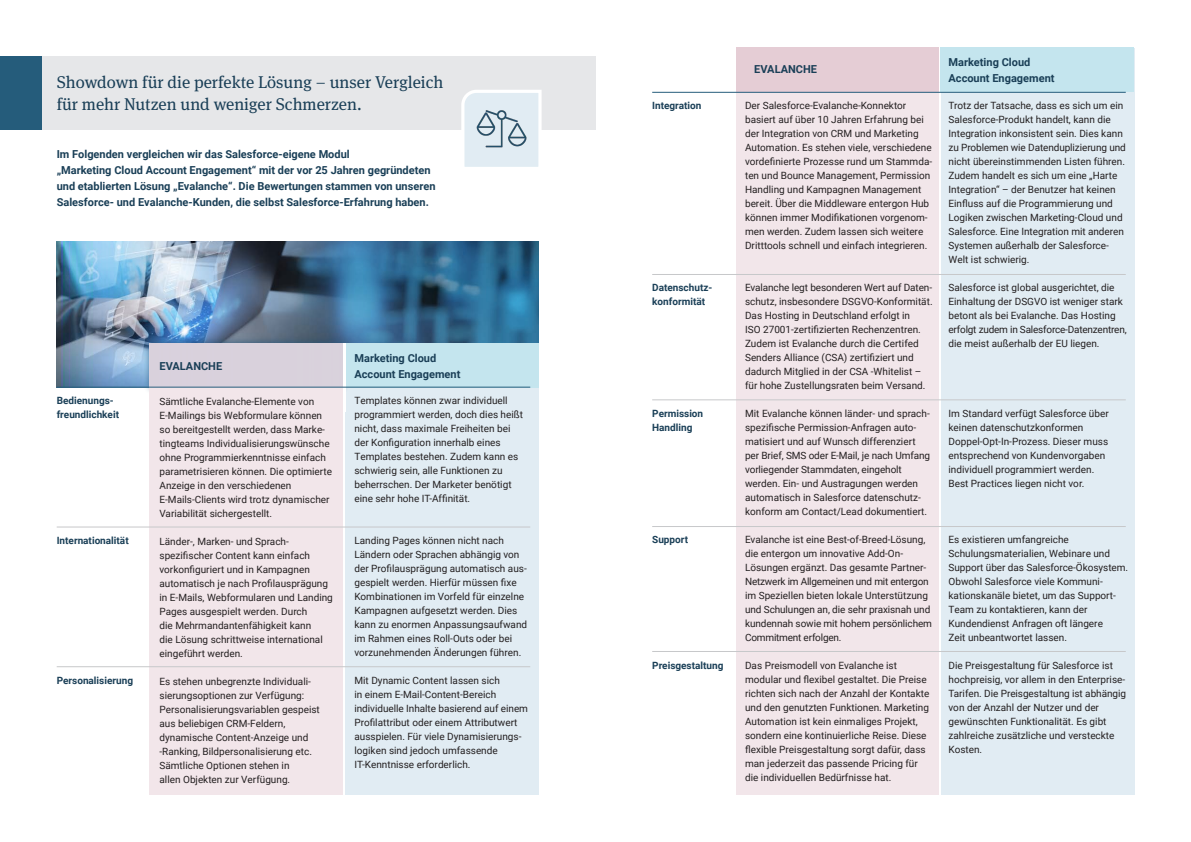
<style>
.page{position:relative;width:1191px;height:842px;background:#fff}
.page>*{position:absolute;margin:0;border:0;box-sizing:border-box;transform-origin:0 0}
.t1{font:17px/22px "Meta Serif Pro";color:#1a3f57}
.t2{font:700 11px/16px "Roboto";color:#1a3f57}
.t3{font:10px/14px "Roboto";color:#231f20}
.t4{font:700 10px/14px "Roboto";color:#1a3f57}
</style>
<div class="page">
<div style="left:940px;top:48px;width:194px;height:746px;background:#e1ecf3"></div>
<div style="left:736px;top:48px;width:202px;height:746px;background:#f2e6ea"></div>
<div style="left:0;top:57px;width:595px;height:73px;background:#e6e7e9"></div>
<div style="left:0;top:57px;width:42px;height:73px;background:#255c7b"></div>
<svg style="left:461px;top:90px;width:81px;height:77px"></svg>
<div style="left:736px;top:47px;width:202px;height:45px;background:#e5cdd5"></div>
<div style="left:940px;top:47px;width:194px;height:45px;background:#c4e5ee"></div>
<hr style="left:652px;top:274px;width:473px;height:1px;background:#c7c8ca">
<hr style="left:652px;top:399px;width:473px;height:1px;background:#c7c8ca">
<hr style="left:652px;top:526px;width:473px;height:1px;background:#c7c8ca">
<hr style="left:652px;top:651px;width:473px;height:1px;background:#c7c8ca">
<hr style="left:652px;top:92px;width:473px;height:1px;background:#255c7b">
<div style="left:345px;top:343px;width:194px;height:451px;background:#e1ecf3"></div>
<div style="left:150px;top:387px;width:193px;height:407px;background:#f2e6ea"></div>
<img style="left:57px;top:242px;width:482px;height:145px">
<div style="left:345px;top:343px;width:194px;height:44px;background:#c4e5ee"></div>
<hr style="left:57px;top:526px;width:473px;height:1px;background:#c7c8ca">
<hr style="left:57px;top:666px;width:473px;height:1px;background:#c7c8ca">
<hr style="left:343px;top:343px;width:2px;height:69px;background:#fff">
<hr style="left:57px;top:387px;width:473px;height:1px;background:#255c7b">
<h1 class="t1" style="left:57px;top:70px;width:388px">Showdown für die perfekte Lösung – unser Vergleich für mehr Nutzen und weniger Schmerzen.</h1>
<p class="t2" style="left:57px;top:145px;width:380px">Im Folgenden vergleichen wir das Salesforce-eigene Modul<br>„Marketing Cloud Account Engagement“ mit der vor 25 Jahren gegründeten und etablierten Lösung „Evalanche“. Die Bewertungen stammen von unseren Salesforce- und Evalanche-Kunden, die selbst Salesforce-Erfahrung haben.</p>
<p class="t4" style="left:57px;top:393px;width:64px">Bedienungs&shy;freundlichkeit</p>
<p class="t4" style="left:57px;top:533px;width:73px">Internationalität</p>
<p class="t4" style="left:57px;top:673px;width:78px">Personalisierung</p>
<p class="t2" style="left:159px;top:358px;width:64px">EVALANCHE</p>
<p class="t3" style="left:159px;top:394px;width:174px">Sämtliche Evalanche-Elemente von E-Mailings bis Webformulare können so bereitgestellt werden, dass Marke&shy;tingteams Individualisierungswünsche ohne Programmierkenntnisse einfach parametrisieren können. Die optimierte Anzeige in den verschiedenen E-Mails-Clients wird trotz dynamischer Variabilität sichergestellt.</p>
<p class="t3" style="left:159px;top:534px;width:175px">Länder-, Marken- und Sprach&shy;spezifischer Content kann einfach vorkonfiguriert und in Kampagnen automatisch je nach Profilausprägung in E-Mails, Webformularen und Landing Pages ausgespielt werden. Durch<br>die Mehrmandantenfähigkeit kann<br>die Lösung schrittweise international eingeführt werden.</p>
<p class="t3" style="left:159px;top:674px;width:162px">Es stehen unbegrenzte Individuali&shy;sierungsoptionen zur Verfügung:<br>Personalisierungsvariablen gespeist aus beliebigen CRM-Feldern, dynamische Content-Anzeige und -Ranking, Bildpersonalisierung etc.<br>Sämtliche Optionen stehen in<br>allen Objekten zur Verfügung.</p>
<p class="t2" style="left:354px;top:349px;width:107px">Marketing Cloud<br>Account Engagement</p>
<p class="t3" style="left:354px;top:393px;width:170px">Templates können zwar individuell programmiert werden, doch dies heißt nicht, dass maximale Freiheiten bei der Konfiguration innerhalb eines Templates bestehen. Zudem kann es schwierig sein, alle Funktionen zu beherrschen. Der Marketer benötigt eine sehr hohe IT-Affinität.</p>
<p class="t3" style="left:354px;top:533px;width:174px">Landing Pages können nicht nach Ländern oder Sprachen abhängig von der Profilausprägung automatisch aus&shy;gespielt werden. Hierfür müssen fixe Kombinationen im Vorfeld für einzelne Kampagnen aufgesetzt werden. Dies kann zu enormen Anpassungsaufwand im Rahmen eines Roll-Outs oder bei vorzunehmenden Änderungen führen.</p>
<p class="t3" style="left:354px;top:673px;width:175px">Mit Dynamic Content lassen sich<br>in einem E-Mail-Content-Bereich individuelle Inhalte basierend auf einem Profilattribut oder einem Attributwert ausspielen. Für viele Dynamisierungs&shy;logiken sind jedoch umfassende IT-Kenntnisse erforderlich.</p>
<p class="t4" style="left:652px;top:98px;width:51px">Integration</p>
<p class="t4" style="left:652px;top:280px;width:62px">Datenschutz&shy;konformität</p>
<p class="t4" style="left:652px;top:406px;width:52px">Permission<br>Handling</p>
<p class="t4" style="left:652px;top:532px;width:37px">Support</p>
<p class="t4" style="left:652px;top:658px;width:73px">Preisgestaltung</p>
<p class="t2" style="left:754px;top:60px;width:64px">EVALANCHE</p>
<p class="t2" style="left:948px;top:54px;width:107px">Marketing Cloud<br>Account Engagement</p>
<p class="t3" style="left:745px;top:98px;width:189px">Der Salesforce-Evalanche-Konnektor basiert auf über 10 Jahren Erfahrung bei der Integration von CRM und Marketing Automation. Es stehen viele, verschiedene vordefinierte Prozesse rund um Stammda&shy;ten und Bounce Management, Permission Handling und Kampagnen Management bereit. Über die Middleware entergon Hub können immer Modifikationen vorgenom&shy;men werden. Zudem lassen sich weitere Dritttools schnell und einfach integrieren.</p>
<p class="t3" style="left:745px;top:280px;width:189px">Evalanche legt besonderen Wert auf Daten&shy;schutz, insbesondere DSGVO-Konformität.<br>Das Hosting in Deutschland erfolgt in<br>ISO 27001-zertifizierten Rechenzentren.<br>Zudem ist Evalanche durch die Certifed Senders Alliance (CSA) zertifiziert und dadurch Mitglied in der CSA -Whitelist – für hohe Zustellungsraten beim Versand.</p>
<p class="t3" style="left:745px;top:406px;width:187px">Mit Evalanche können länder- und sprach&shy;spezifische Permission-Anfragen auto&shy;matisiert und auf Wunsch differenziert per Brief, SMS oder E-Mail, je nach Umfang vorliegender Stammdaten, eingeholt werden. Ein- und Austragungen werden automatisch in Salesforce datenschutz&shy;konform am Contact/Lead dokumentiert.</p>
<p class="t3" style="left:745px;top:532px;width:188px">Evalanche ist eine Best-of-Breed-Lösung, die entergon um innovative Add-On-Lösungen ergänzt. Das gesamte Partner-Netzwerk im Allgemeinen und mit entergon im Speziellen bieten lokale Unterstützung und Schulungen an, die sehr praxisnah und kundennah sowie mit hohem persönlichem Commitment erfolgen.</p>
<p class="t3" style="left:745px;top:658px;width:186px">Das Preismodell von Evalanche ist modular und flexibel gestaltet. Die Preise richten sich nach der Anzahl der Kontakte und den genutzten Funktionen. Marketing Automation ist kein einmaliges Projekt, sondern eine kontinuierliche Reise. Diese flexible Preisgestaltung sorgt dafür, dass man jederzeit das passende Pricing für die individuellen Bedürfnisse hat.</p>
<p class="t3" style="left:948px;top:98px;width:179px">Trotz der Tatsache, dass es sich um ein Salesforce-Produkt handelt, kann die Integration inkonsistent sein. Dies kann zu Problemen wie Datenduplizierung und nicht übereinstimmenden Listen führen.<br>Zudem handelt es sich um eine „Harte Integration“ – der Benutzer hat keinen Einfluss auf die Programmierung und Logiken zwischen Marketing-Cloud und Salesforce. Eine Integration mit anderen Systemen außerhalb der Salesforce-Welt ist schwierig.</p>
<p class="t3" style="left:948px;top:280px;width:180px">Salesforce ist global ausgerichtet, die Einhaltung der DSGVO ist weniger stark betont als bei Evalanche. Das Hosting erfolgt zudem in Salesforce-Datenzentren, die meist außerhalb der EU liegen.</p>
<p class="t3" style="left:948px;top:406px;width:162px">Im Standard verfügt Salesforce über keinen datenschutzkonformen Doppel-Opt-In-Prozess. Dieser muss entsprechend von Kundenvorgaben individuell programmiert werden.<br>Best Practices liegen nicht vor.</p>
<p class="t3" style="left:948px;top:532px;width:181px">Es existieren umfangreiche Schulungsmaterialien, Webinare und Support über das Salesforce-Ökosystem.<br>Obwohl Salesforce viele Kommuni&shy;kationskanäle bietet, um das Support-Team zu kontaktieren, kann der Kundendienst Anfragen oft längere<br>Zeit unbeantwortet lassen.</p>
<p class="t3" style="left:948px;top:658px;width:179px">Die Preisgestaltung für Salesforce ist hochpreisig, vor allem in den Enterprise-Tarifen. Die Preisgestaltung ist abhängig von der Anzahl der Nutzer und der gewünschten Funktionalität. Es gibt zahlreiche zusätzliche und versteckte Kosten.</p>
</div>
